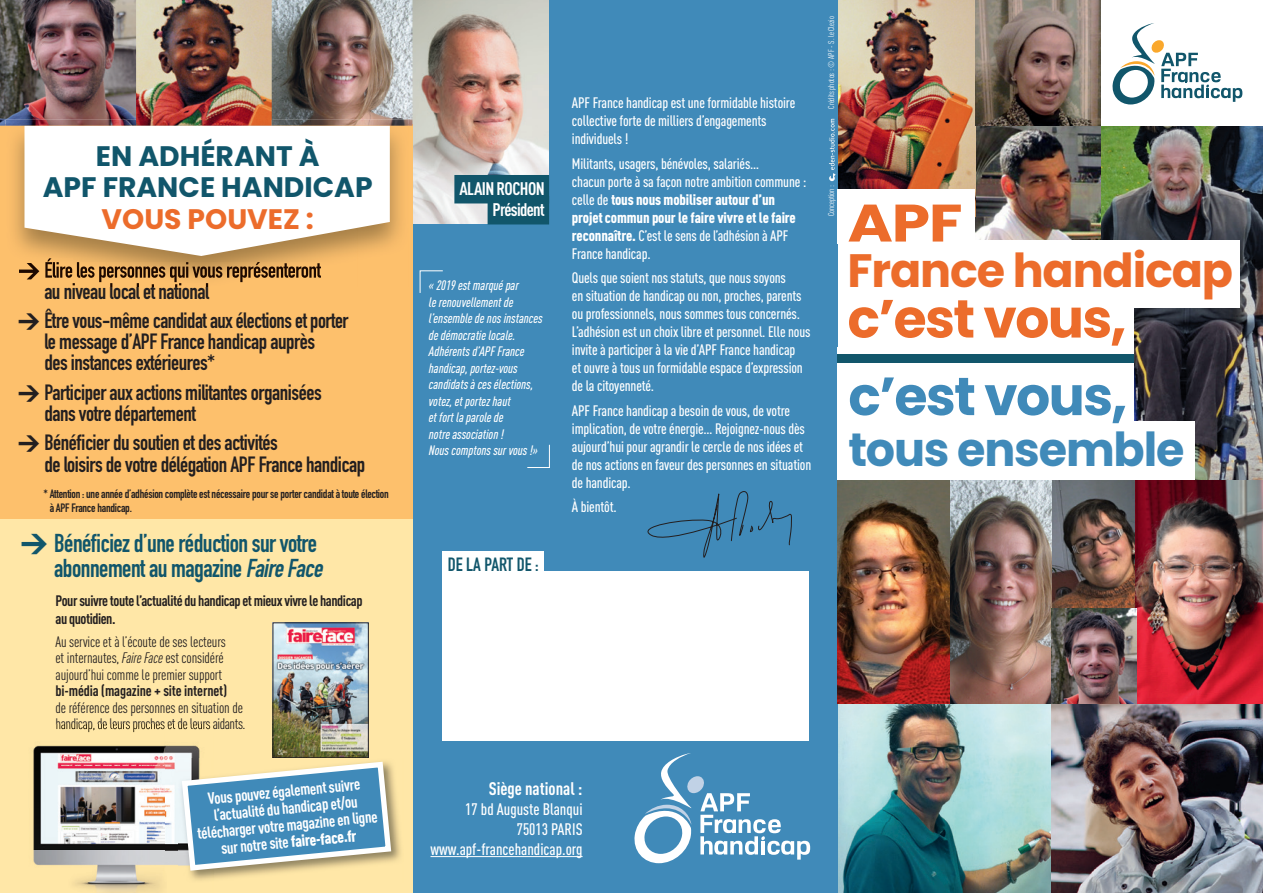
<style>
.page{position:relative;width:1263px;height:893px;background:#fff}
.page>*{position:absolute;margin:0;border:0;box-sizing:border-box;transform-origin:0 0}
.t1{font:700 53.7px "Poppins";letter-spacing:-.03em;color:#ec6c2b}
.t2{font:700 53.7px "Poppins";letter-spacing:-.03em;color:#408ab9}
.t3{font:700 52.65px "Poppins";color:#ec6c2b;scale:1.17 1}
.t4{font:700 46.8px "Poppins";letter-spacing:-.025em;color:#ec6c2b}
.t5{font:700 46.8px "Poppins";letter-spacing:-.025em;color:#408ab9}
.t6{font:700 28.2px/31.5px "Poppins";color:#11566b;text-align:center}
.t7{font:700 28.2px "Poppins";color:#ec6c2b}
.t8{font:25.5px/25px "DIN Engschrift";letter-spacing:-.02em;color:#11566b}
.t9{font:21.75px/21px "DIN Engschrift";letter-spacing:-.02em;color:#231f20}
.t10{font:18.9px "DIN Engschrift";color:#11566b}
.t11{font:700 condensed 18px/21px "DIN Pro";letter-spacing:-.03em;color:#fff;text-align:right}
.t12{font:700 condensed 18px "DIN Pro";color:#fff}
.t13{font:500 condensed 16.5px/20px "DIN Pro";color:#fff;text-align:right}
.t14{font:700 condensed 16.05px/17.1px "DIN Pro";color:#fff;text-align:center}
.t15{font:500 condensed 15px/18px "DIN Pro";letter-spacing:-.01em;color:#fff}
.t16{font:condensed 15px/16.5px "DIN Pro";letter-spacing:-.01em;color:#231f20}
.t17{font:condensed 15px/16.5px "DIN Pro";letter-spacing:-.03em;color:#231f20}
.t18{font:700 condensed 15px/18px "DIN Pro";letter-spacing:-.03em;color:#231f20}
.t19{font:700 condensed 15px "DIN Pro";letter-spacing:-.01em;color:#231f20}
.t20{font:italic 500 condensed 13.5px/16.5px "DIN Pro";color:#fff}
.t21{font:12px/13.5px "DIN Engschrift";letter-spacing:-.02em;color:#231f20}
.t22{font:condensed 8.25px "DIN Pro";color:#fff}
.s1{font-family:"DIN";font-weight:900}
.s2{font-family:"DIN";font-weight:900;font-size:27px}
.s3{font-style:italic}
.s4{font-weight:900}
</style>
<div class="page">
<img style="left:975px;top:126px;width:127px;height:114px">
<img style="left:839px;top:704px;width:213px;height:189px">
<img style="left:839px;top:0;width:136px;height:189px">
<img style="left:975px;top:0;width:126px;height:126px">
<img style="left:1052px;top:704px;width:211px;height:189px">
<div style="left:412px;top:0;width:426px;height:893px;background:#408ab9"></div>
<img style="left:1052px;top:480px;width:83px;height:224px">
<img style="left:950px;top:480px;width:102px;height:224px">
<img style="left:1135px;top:480px;width:128px;height:224px">
<img style="left:839px;top:480px;width:111px;height:224px">
<div style="left:443px;top:571px;width:366px;height:169px;background:#fff"></div>
<div style="left:443px;top:551px;width:101px;height:24px;background:#fff"></div>
<img style="left:412px;top:0;width:137px;height:224px">
<hr style="left:430px;top:856px;width:153px;height:1px;background:#fff">
<div style="left:454px;top:175px;width:95px;height:28px;background:#11566b"></div>
<div style="left:488px;top:196px;width:61px;height:28px;background:#11566b"></div>
<svg style="left:419px;top:270px;width:24px;height:23px"></svg>
<svg style="left:527px;top:444px;width:23px;height:24px"></svg>
<img style="left:1102px;top:126px;width:161px;height:354px">
<svg style="left:829px;top:0;width:10px;height:893px"></svg>
<div style="left:838px;top:240px;width:401px;height:68px;background:#fff"></div>
<div style="left:838px;top:190px;width:137px;height:54px;background:#fff"></div>
<div style="left:838px;top:259px;width:295px;height:205px;background:#fff"></div>
<svg style="left:647px;top:491px;width:145px;height:67px"></svg>
<div style="left:0;top:124px;width:412px;height:397px;background:#fdc06c"></div>
<div style="left:0;top:520px;width:412px;height:373px;background:#ffe7a7"></div>
<img style="left:0;top:0;width:412px;height:126px">
<img style="left:19px;top:263px;width:21px;height:16px">
<img style="left:45px;top:258px;width:28px;height:20px">
<img style="left:77px;top:262px;width:30px;height:20px">
<img style="left:107px;top:262px;width:214px;height:20px">
<img style="left:72px;top:283px;width:137px;height:4px">
<img style="left:6px;top:120px;width:130px;height:6px">
<img style="left:272px;top:120px;width:137px;height:6px">
<svg style="left:24px;top:126px;width:366px;height:130px;background:#f8f2ea"></svg>
<img style="left:33px;top:732px;width:131px;height:161px">
<img style="left:164px;top:745px;width:36px;height:120px">
<img style="left:56px;top:725px;width:155px;height:7px">
<img style="left:275px;top:624px;width:92px;height:132px">
<div style="left:273px;top:622px;width:96px;height:136px;border:1px solid #231f20"></div>
<svg style="left:1112px;top:23px;width:130px;height:81px"></svg>
<svg style="left:634px;top:753px;width:176px;height:110px"></svg>
<div style="left:838px;top:421px;width:357px;height:59px;background:#fff"></div>
<div style="left:838px;top:354px;width:296px;height:8px;background:#11566b"></div>
<img style="left:178px;top:758px;width:223px;height:122px">
<svg style="left:179px;top:759px;width:215px;height:115px;background:#80a9b9"></svg>
<h3 class="t6" style="left:43px;top:140px;width:331px">EN ADHÉRANT À<br>APF FRANCE HANDICAP</h3>
<h3 class="t7" style="left:102px;top:202px;width:214px">VOUS POUVEZ :</h3>
<h3 class="t9" style="left:18px;top:276px;width:332px;line-height:29.5px;text-indent:26px">au niveau local et national<br><span class="s1">&gt;</span> Être vous-même candidat aux élections et porter</h3>
<h3 class="t9" style="left:44px;top:331px;width:272px">le message d’APF France handicap auprès des instances extérieures*</h3>
<h3 class="t9" style="left:44px;top:381px;width:279px;text-indent:-26px"><span class="s1">&gt;</span> Participer aux actions militantes organisées dans votre département</h3>
<h3 class="t9" style="left:44px;top:432px;width:322px;line-height:21.8px;text-indent:-26px"><span class="s1">&gt;</span> Bénéficier du soutien et des activités<br>de loisirs de votre délégation APF France handicap</h3>
<p class="t21" style="left:50px;top:487px;width:341px;text-indent:-6px">* Attention : une année d’adhésion complète est nécessaire pour se porter candidat à toute élection à APF France handicap.</p>
<h3 class="t8" style="left:54px;top:530px;width:275px;text-indent:-34px"><span class="s2">&gt;</span> Bénéficiez d’une réduction sur votre abonnement au magazine <span class="s3">FaireFace</span></h3>
<p class="t18" style="left:56px;top:590px;width:309px">Pour suivre toute l’actualité du handicap et mieux vivre le handicap au quotidien.</p>
<p class="t16" style="left:56px;top:632px;width:172px">Au service et à l’écoute de ses lecteurs et internautes, <span class="s3">Faire Face</span> est considéré aujourd’hui comme le premier support</p>
<p class="t19" style="left:56px;top:679px;width:173px">bi-média (magazine + site internet)</p>
<p class="t17" style="left:56px;top:698px;width:191px">de référence des personnes en situation de handicap, de leurs proches et de leurs aidants.</p>
<p class="t14" style="left:193px;top:791px;width:183px;rotate:-6deg">Vous pouvez également suivre l’actualité du handicap et/ou télécharger votre magazine en ligne sur notre site <span class="s4">faire-face.fr</span></p>
<p class="t11" style="left:459px;top:177px;width:87px">ALAIN ROCHON<br>Président</p>
<p class="t20" style="left:429px;top:276px;width:115px">« 2019 est marqué par<br>le renouvellement de l’ensemble de nos instances de démocratie locale.<br>Adhérents d’APF France handicap, portez-vous candidats à ces élections, votez, et portez haut<br>et fort la parole de<br>notre association !<br>Nous comptons sur vous !»</p>
<p class="t10" style="left:448px;top:553px;width:93px">DE LA PART DE :</p>
<p class="t15" style="left:572px;top:93px;width:225px">APF France handicap est une formidable histoire collective forte de milliers d’engagements individuels !</p>
<p class="t15" style="left:572px;top:153px;width:236px">Militants, usagers, bénévoles, salariés…<br>chacun porte à sa façon notre ambition commune : celle de <span class="s4">tous nous mobiliser autour d’un projet commun pour le faire vivre et le faire reconnaître.</span> C’est le sens de l’adhésion à APF France handicap.</p>
<p class="t15" style="left:572px;top:268px;width:240px">Quels que soient nos statuts, que nous soyons<br>en situation de handicap ou non, proches, parents ou professionnels, nous sommes tous concernés.<br>L’adhésion est un choix libre et personnel. Elle nous invite à participer à la vie d’APF France handicap<br>et ouvre à tous un formidable espace d’expression de la citoyenneté.</p>
<p class="t15" style="left:572px;top:400px;width:241px">APF France handicap a besoin de vous, de votre implication, de votre énergie… Rejoignez-nous dès aujourd’hui pour agrandir le cercle de nos idées et de nos actions en faveur des personnes en situation de handicap.</p>
<p class="t15" style="left:572px;top:496px;width:46px">À bientôt.</p>
<p class="t22" style="left:825px;top:109px;width:94px;rotate:-90deg">Crédits photos : © APF - S. le Clezio</p>
<p class="t22" style="left:825px;top:216px;width:33px;rotate:-90deg">Conception :</p>
<h2 class="t3" style="left:847px;top:193px;width:100px">APF</h2>
<h3 class="t4" style="left:847px;top:243px;width:387px">France handicap</h3>
<h1 class="t1" style="left:847px;top:288px;width:280px">c’est vous,</h1>
<h1 class="t2" style="left:848px;top:365px;width:280px">c’est vous,</h1>
<h3 class="t5" style="left:848px;top:423px;width:338px">tous ensemble</h3>
<p class="t12" style="left:489px;top:775px;width:95px">Siège national :</p>
<p class="t13" style="left:430px;top:797px;width:154px">17 bd Auguste Blanqui<br>75013 PARIS www.apf-francehandicap.org</p>
</div>
